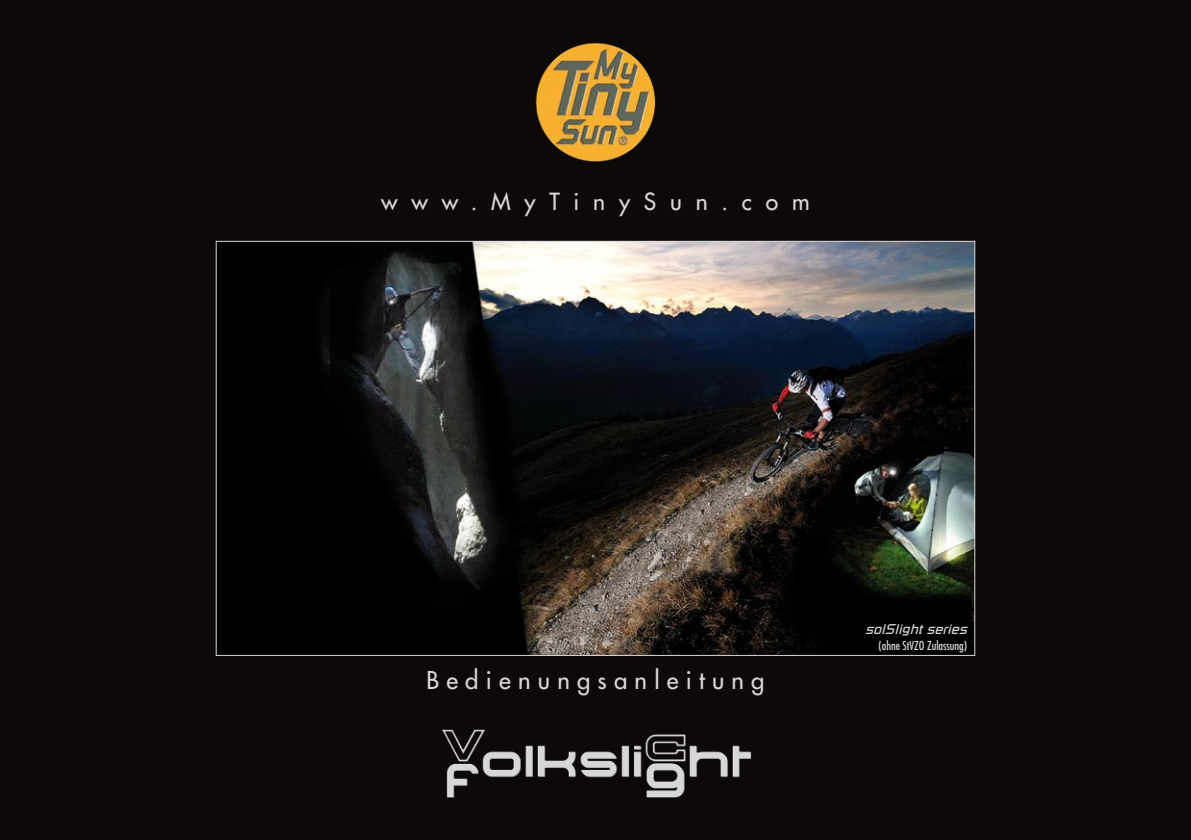
<style>
.page{position:relative;width:1191px;height:840px;background:#fff}
.page>*{position:absolute;margin:0;border:0;box-sizing:border-box;transform-origin:0 0}
.t1{font:24px "Futura";letter-spacing:.3em;color:#d9d7d7}
.t2{font:23px "Futura";letter-spacing:.6em;color:#d9d7d7}
.t3{font:italic 14px "Russell Square";color:#d9d7d7}
.t4{font:condensed 12px "Futura";color:#d9d7d7}
</style>
<div class="page">
<div style="left:0;top:0;width:1191px;height:839px;background:#0d0909"></div>
<img style="left:535px;top:42px;width:121px;height:120px">
<img style="left:218px;top:243px;width:755px;height:410px">
<img style="left:442px;top:729px;width:310px;height:68px">
<h2 class="t2" style="left:381px;top:187px;width:430px">www.MyTinySun.com</h2>
<h1 class="t1" style="left:426px;top:664px;width:340px">Bedienungsanleitung</h1>
<p class="t3" style="left:865px;top:620px;width:103px">solSlight series</p>
<p class="t4" style="left:878px;top:637px;width:90px">(ohne StVZO Zulassung)</p>
</div>
